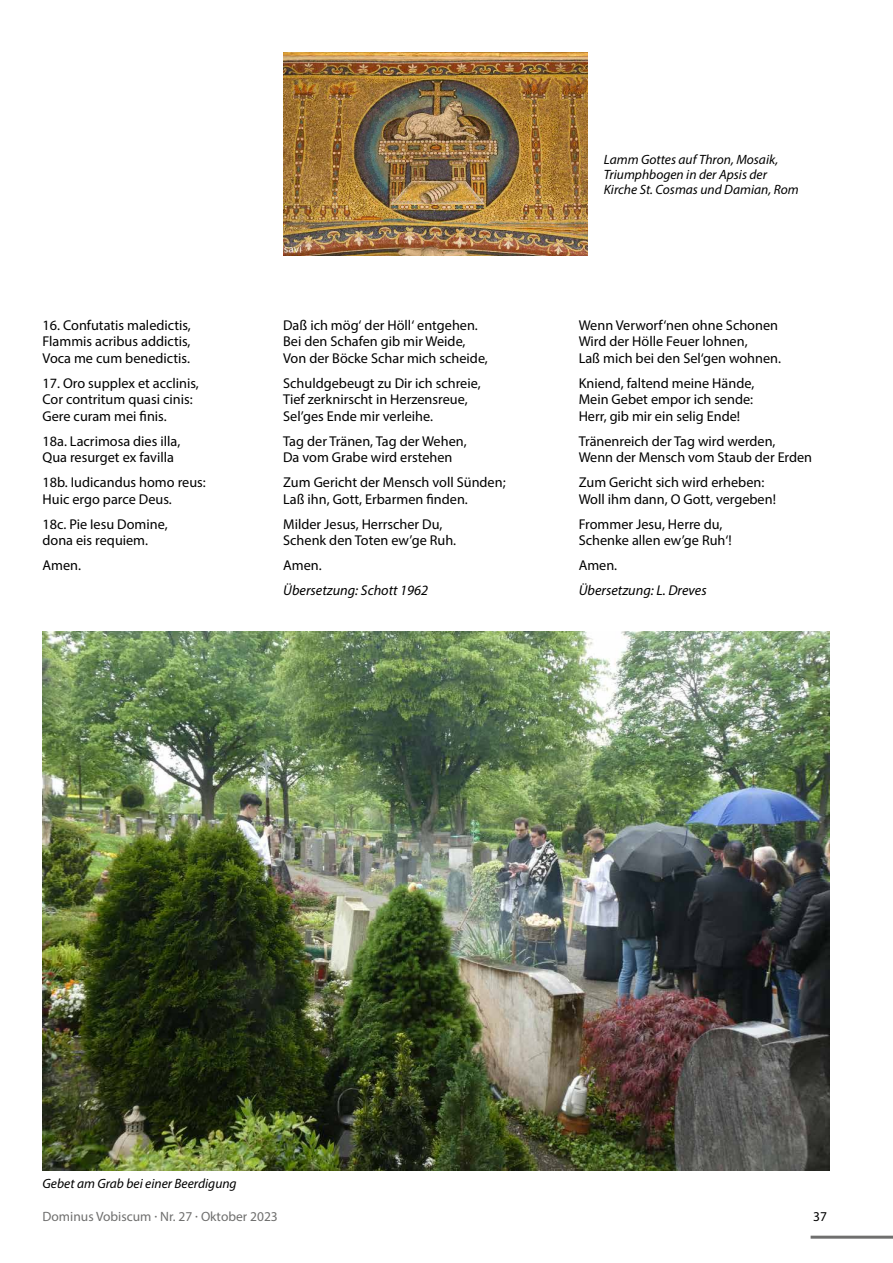
<style>
.page{position:relative;width:893px;height:1263px;background:#fff}
.page>*{position:absolute;margin:0;border:0;box-sizing:border-box;transform-origin:0 0}
.t1{font:14.25px/16.5px "Myriad Pro";color:#000}
.t2{font:italic 14.25px "Myriad Pro";color:#000}
.t3{font:italic 13.5px/15px "Myriad Pro";color:#000}
.t4{font:13.5px "Myriad Pro";color:#6f6f6e}
.t5{font:13.5px "Myriad Pro";color:#000}
</style>
<div class="page">
<hr style="left:811px;top:1236px;width:82px;height:3px;background:#6f6f6e">
<img style="left:43px;top:631px;width:786px;height:539px">
<img style="left:284px;top:53px;width:303px;height:202px">
<p class="t1" style="left:43px;top:316px;width:150px;text-align:justify">16. Confutatis maledictis, Flammis acribus addictis, Voca me cum benedictis.</p>
<p class="t1" style="left:43px;top:374px;width:158px">17. Oro supplex et acclinis,<br>Cor contritum quasi cinis:<br>Gere curam mei finis.</p>
<p class="t1" style="left:43px;top:432px;width:139px">18a. Lacrimosa dies illa,<br>Qua resurget ex favilla</p>
<p class="t1" style="left:43px;top:474px;width:165px">18b. Iudicandus homo reus:<br>Huic ergo parce Deus.</p>
<p class="t1" style="left:43px;top:515px;width:127px">18c. Pie Iesu Domine, dona eis requiem.</p>
<p class="t1" style="left:43px;top:557px;width:40px">Amen.</p>
<p class="t1" style="left:283px;top:316px;width:206px">Daß ich mög‘ der Höll‘ entgehen.<br>Bei den Schafen gib mir Weide,<br>Von der Böcke Schar mich scheide,</p>
<p class="t1" style="left:283px;top:374px;width:199px">Schuldgebeugt zu Dir ich schreie,<br>Tief zerknirscht in Herzensreue,<br>Sel’ges Ende mir verleihe.</p>
<p class="t1" style="left:283px;top:432px;width:185px">Tag der Tränen, Tag der Wehen,<br>Da vom Grabe wird erstehen</p>
<p class="t1" style="left:283px;top:474px;width:224px">Zum Gericht der Mensch voll Sünden;<br>Laß ihn, Gott, Erbarmen finden.</p>
<p class="t1" style="left:283px;top:515px;width:175px">Milder Jesus, Herrscher Du,<br>Schenk den Toten ew’ge Ruh.</p>
<p class="t1" style="left:283px;top:557px;width:40px">Amen.</p>
<p class="t2" style="left:283px;top:582px;width:147px">Übersetzung: Schott 1962</p>
<p class="t3" style="left:604px;top:152px;width:196px">Lamm Gottes auf Thron, Mosaik,<br>Triumphbogen in der Apsis der<br>Kirche St. Cosmas und Damian, Rom</p>
<p class="t1" style="left:579px;top:316px;width:204px">Wenn Verworf‘nen ohne Schonen<br>Wird der Hölle Feuer lohnen,<br>Laß mich bei den Sel‘gen wohnen.</p>
<p class="t1" style="left:579px;top:374px;width:177px;text-align:justify">Kniend, faltend meine Hände, Mein Gebet empor ich sende:<br>Herr, gib mir ein selig Ende!</p>
<p class="t1" style="left:579px;top:432px;width:235px">Tränenreich der Tag wird werden,<br>Wenn der Mensch vom Staub der Erden</p>
<p class="t1" style="left:579px;top:474px;width:199px">Zum Gericht sich wird erheben:<br>Woll ihm dann, O Gott, vergeben!</p>
<p class="t1" style="left:579px;top:515px;width:155px">Frommer Jesu, Herre du,<br>Schenke allen ew’ge Ruh‘!</p>
<p class="t1" style="left:579px;top:557px;width:40px">Amen.</p>
<p class="t2" style="left:579px;top:582px;width:129px">Übersetzung: L. Dreves</p>
<p class="t3" style="left:43px;top:1175px;width:196px">Gebet am Grab bei einer Beerdigung</p>
<p class="t4" style="left:43px;top:1208px;width:237px">Dominus Vobiscum · Nr. 27 · Oktober 2023</p>
<p class="t5" style="left:813px;top:1208px;width:15px">37</p>
</div>
